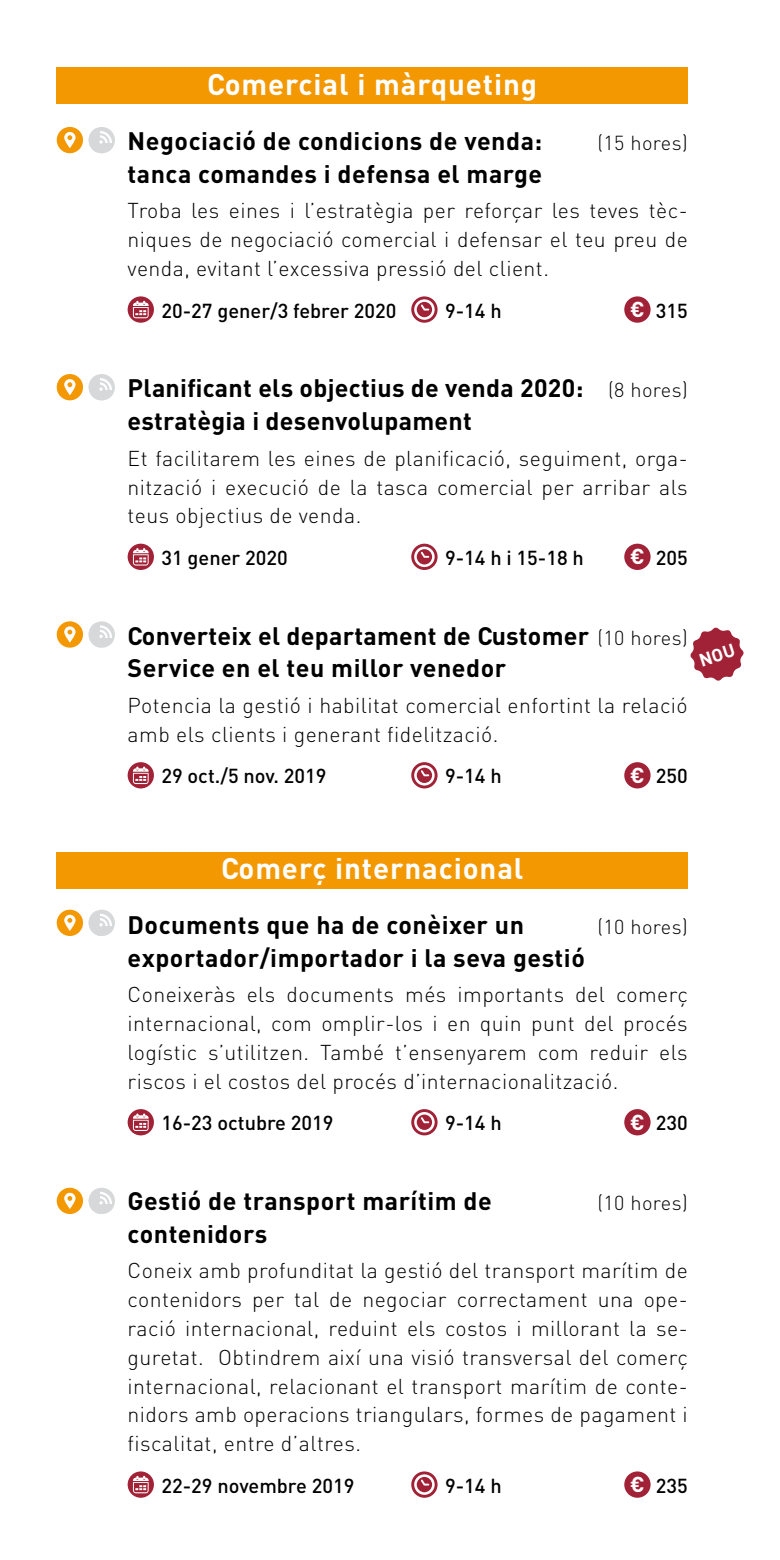
<style>
.page{position:relative;width:780px;height:1560px;background:#fff}
.page>*{position:absolute;margin:0;border:0;box-sizing:border-box;transform-origin:0 0}
.t1{font:700 29.5px "DIN";letter-spacing:.03em;color:#fff}
.t2{font:700 25px/32.5px "DIN";letter-spacing:.02em;color:#000}
.t3{font:300 21.25px/28.8px "DIN";letter-spacing:.02em;color:#000;text-align:justify}
.t4{font:500 20px "DIN";color:#000}
.t5{font:300 20px "DIN";letter-spacing:.02em;color:#000}
.s1{font-weight:700;font-size:21.5px;color:#fff}
.s2{font-weight:300;font-size:20px}
</style>
<div class="page">
<svg style="left:128px;top:296px;width:26px;height:27px"></svg>
<svg style="left:133px;top:301px;width:16px;height:17px"></svg>
<svg style="left:411px;top:296px;width:26px;height:27px"></svg>
<svg style="left:414px;top:299px;width:20px;height:21px"></svg>
<div style="left:624px;top:296px;width:26px;height:27px;background:#a12236;border-radius:50%"></div>
<svg style="left:128px;top:543px;width:26px;height:27px"></svg>
<svg style="left:133px;top:548px;width:16px;height:17px"></svg>
<svg style="left:411px;top:543px;width:26px;height:27px"></svg>
<svg style="left:414px;top:546px;width:20px;height:21px"></svg>
<div style="left:624px;top:543px;width:26px;height:27px;background:#a12236;border-radius:50%"></div>
<svg style="left:128px;top:762px;width:26px;height:26px"></svg>
<svg style="left:133px;top:766px;width:16px;height:18px"></svg>
<svg style="left:411px;top:762px;width:26px;height:26px"></svg>
<svg style="left:414px;top:765px;width:20px;height:20px"></svg>
<div style="left:624px;top:762px;width:26px;height:26px;background:#a12236;border-radius:50%"></div>
<svg style="left:128px;top:1108px;width:26px;height:27px"></svg>
<svg style="left:133px;top:1113px;width:16px;height:17px"></svg>
<svg style="left:411px;top:1108px;width:26px;height:27px"></svg>
<svg style="left:414px;top:1111px;width:20px;height:21px"></svg>
<div style="left:624px;top:1108px;width:26px;height:27px;background:#a12236;border-radius:50%"></div>
<svg style="left:128px;top:1471px;width:26px;height:26px"></svg>
<svg style="left:133px;top:1475px;width:16px;height:17px"></svg>
<svg style="left:411px;top:1471px;width:26px;height:26px"></svg>
<svg style="left:414px;top:1473px;width:20px;height:21px"></svg>
<div style="left:624px;top:1471px;width:26px;height:26px;background:#a12236;border-radius:50%"></div>
<div style="left:57px;top:67px;width:630px;height:37px;background:#f39800"></div>
<div style="left:57px;top:851px;width:630px;height:37px;background:#f39800"></div>
<div style="left:57px;top:127px;width:26px;height:26px;background:#f39800;border-radius:50%"></div>
<div style="left:89px;top:127px;width:26px;height:26px;background:#d7d8d9;border-radius:50%"></div>
<svg style="left:89px;top:130px;width:24px;height:23px"></svg>
<svg style="left:64px;top:132px;width:12px;height:16px"></svg>
<div style="left:57px;top:374px;width:26px;height:26px;background:#f39800;border-radius:50%"></div>
<div style="left:89px;top:374px;width:26px;height:26px;background:#d7d8d9;border-radius:50%"></div>
<svg style="left:89px;top:377px;width:24px;height:23px"></svg>
<svg style="left:64px;top:379px;width:12px;height:16px"></svg>
<div style="left:57px;top:621px;width:26px;height:26px;background:#f39800;border-radius:50%"></div>
<div style="left:89px;top:621px;width:26px;height:26px;background:#d7d8d9;border-radius:50%"></div>
<svg style="left:89px;top:624px;width:24px;height:23px"></svg>
<svg style="left:64px;top:626px;width:12px;height:16px"></svg>
<div style="left:57px;top:909px;width:26px;height:26px;background:#f39800;border-radius:50%"></div>
<svg style="left:89px;top:909px;width:26px;height:26px"></svg>
<svg style="left:89px;top:912px;width:24px;height:23px"></svg>
<svg style="left:64px;top:914px;width:12px;height:16px"></svg>
<div style="left:57px;top:1187px;width:26px;height:26px;background:#f39800;border-radius:50%"></div>
<svg style="left:89px;top:1187px;width:26px;height:26px"></svg>
<svg style="left:89px;top:1190px;width:24px;height:23px"></svg>
<svg style="left:64px;top:1192px;width:12px;height:16px"></svg>
<svg style="left:690px;top:627px;width:54px;height:54px"></svg>
<h1 class="t1" style="left:207px;top:65px;width:331px">Comercial i màrqueting</h1>
<p class="t2" style="left:128px;top:124px;width:416px">Negociació de condicions de venda:</p>
<p class="t5" style="left:597px;top:129px;width:92px">(15 hores)</p>
<p class="t2" style="left:128px;top:156px;width:416px">tanca comandes i defensa el marge</p>
<p class="t3" style="left:128px;top:196px;width:561px">Troba les eines i l’estratègia per reforçar les teves tèc&shy;niques de negociació comercial i defensar el teu preu de venda, evitant l’excessiva pressió del client.</p>
<p class="t4" style="left:161px;top:297px;width:236px">20-27 gener/3 febrer 2020</p>
<p class="t4" style="left:445px;top:297px;width:58px">9-14 h</p>
<p class="t4" style="left:630px;top:297px;width:59px"><span class="s1">€</span> 315</p>
<p class="t2" style="left:128px;top:371px;width:561px">Planificant els objectius de venda 2020: <span class="s2">(8 hores) </span>estratègia i desenvolupament</p>
<p class="t3" style="left:128px;top:443px;width:561px">Et facilitarem les eines de planificació, seguiment, orga&shy;nització i execució de la tasca comercial per arribar als teus objectius de venda.</p>
<p class="t4" style="left:161px;top:544px;width:128px">31 gener 2020</p>
<p class="t4" style="left:445px;top:544px;width:140px">9-14 h i 15-18 h</p>
<p class="t4" style="left:630px;top:544px;width:59px"><span class="s1">€</span> 205</p>
<p class="t2" style="left:128px;top:618px;width:561px">Converteix el departament de Customer <span class="s2">(10 hores)<br></span>Service en el teu millor venedor</p>
<p class="t3" style="left:128px;top:690px;width:561px">Potencia la gestió i habilitat comercial enfortint la relació amb els clients i generant fidelització.</p>
<p class="t4" style="left:161px;top:762px;width:167px">29 oct./5 nov. 2019</p>
<p class="t4" style="left:445px;top:762px;width:58px">9-14 h</p>
<p class="t4" style="left:630px;top:762px;width:59px"><span class="s1">€</span> 250</p>
<h1 class="t1" style="left:221px;top:848px;width:304px">Comerç internacional</h1>
<p class="t2" style="left:128px;top:907px;width:398px">Documents que ha de conèixer un</p>
<p class="t5" style="left:597px;top:913px;width:92px">(10 hores)</p>
<p class="t2" style="left:128px;top:940px;width:459px">exportador/importador i la seva gestió</p>
<p class="t3" style="left:128px;top:979px;width:561px">Coneixeràs els documents més importants del comerç internacional, com omplir-los i en quin punt del procés logístic s’utilitzen. També t’ensenyarem com reduir els riscos i el costos del procés d’internacionalització.</p>
<p class="t4" style="left:161px;top:1109px;width:174px">16-23 octubre 2019</p>
<p class="t4" style="left:445px;top:1109px;width:58px">9-14 h</p>
<p class="t4" style="left:630px;top:1109px;width:59px"><span class="s1">€</span> 230</p>
<p class="t2" style="left:128px;top:1183px;width:365px">Gestió de transport marítim de</p>
<p class="t5" style="left:597px;top:1189px;width:92px">(10 hores)</p>
<p class="t2" style="left:128px;top:1216px;width:141px">contenidors</p>
<p class="t3" style="left:128px;top:1255px;width:561px">Coneix amb profunditat la gestió del transport marítim de contenidors per tal de negociar correctament una ope&shy;ració internacional, reduint els costos i millorant la se&shy;guretat. Obtindrem així una visió transversal del comerç internacional, relacionant el transport marítim de conte&shy;nidors amb operacions triangulars, formes de pagament i fiscalitat, entre d’altres.</p>
<p class="t4" style="left:161px;top:1471px;width:194px">22-29 novembre 2019</p>
<p class="t4" style="left:445px;top:1471px;width:58px">9-14 h</p>
<p class="t4" style="left:630px;top:1471px;width:59px"><span class="s1">€</span> 235</p>
</div>
